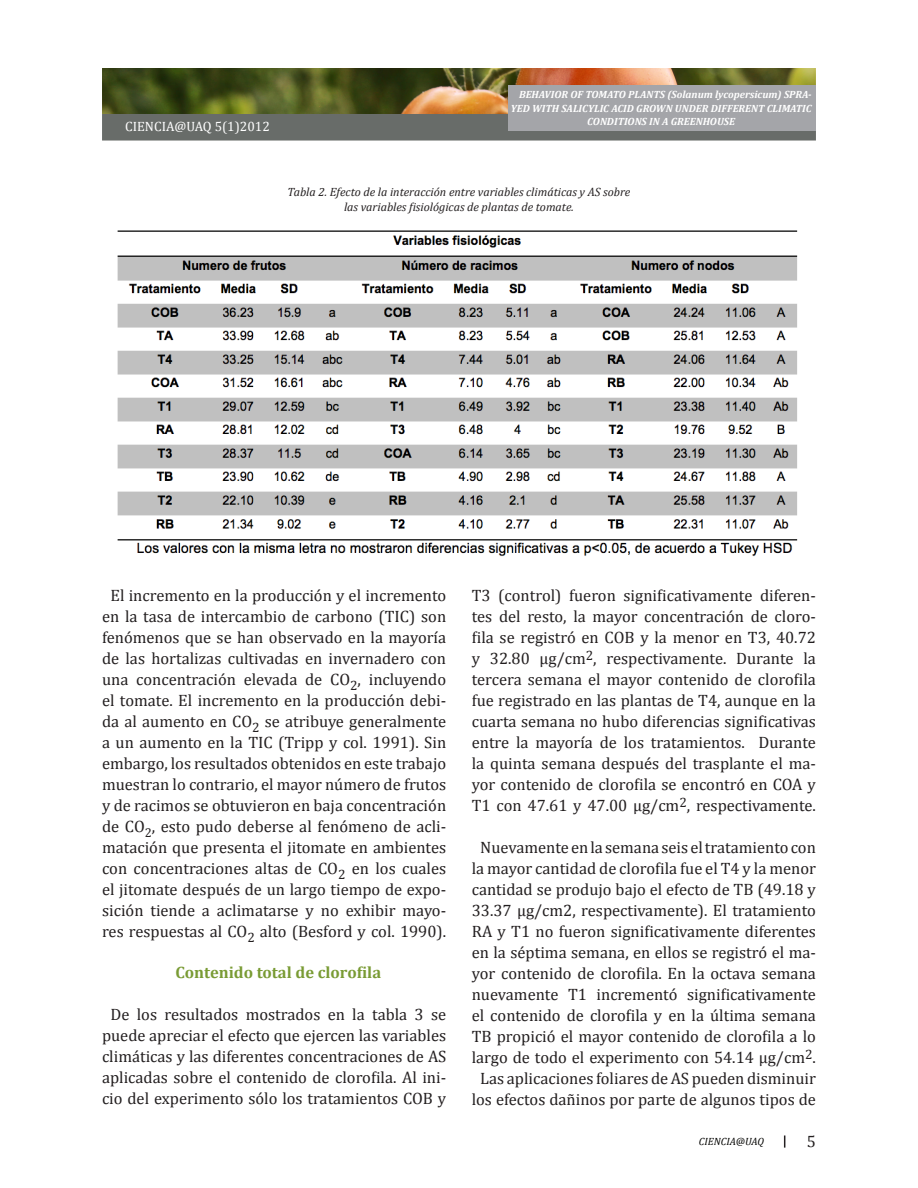
<style>
.page{position:relative;width:918px;height:1188px;background:#fff}
.page>*{position:absolute;margin:0;border:0;box-sizing:border-box;transform-origin:0 0}
.estilo_principal{font:16.5px/21px "Cambria";color:#231f20;text-align:center}
.estilo_principal-2{font:700 16.5px "Cambria";color:#799b34}
.t1{font:13.5px "Cambria";color:#fff}
.figuras{font:italic 12px/14.4px "Cambria";color:#231f20;text-align:center}
.estilo_principal-3{font:italic 700 10.5px "Cambria";color:#fff}
.t2{font:italic 10.5px "Cambria";color:#050503}
</style>
<div class="page">
<svg style="left:784px;top:1135px;width:1px;height:13px"></svg>
<div style="left:102px;top:114px;width:714px;height:27px;background:#686c69"></div>
<img style="left:102px;top:68px;width:714px;height:46px">
<div style="left:508px;top:85px;width:308px;height:46px;background:#a4a5a9"></div>
<img style="left:117px;top:230px;width:681px;height:327px">
<p class="t1" style="left:125px;top:118px;width:146px">CIENCIA@UAQ 5(1)2012</p>
<p class="estilo_principal-3" style="left:519px;top:87px;width:294px">BEHAVIOR OF TOMATO PLANTS (Solanum lycopersicum) SPRA-</p>
<p class="estilo_principal-3" style="left:511px;top:101px;width:302px">YED WITH SALICYLIC ACID GROWN UNDER DIFFERENT CLIMATIC</p>
<p class="estilo_principal-3" style="left:587px;top:114px;width:149px">CONDITIONS IN A GREENHOUSE</p>
<p class="figuras" style="left:288px;top:185px;width:344px">Tabla 2. Efecto de la interacción entre variables climáticas y AS sobre las variables fisiológicas de plantas de tomate.</p>
<p class="estilo_principal" style="left:102px;top:585px;width:346px">El incremento en la producción y el incremento en la tasa de intercambio de carbono (TIC) son fenómenos que se han observado en la mayoría de las hortalizas cultivadas en invernadero con una concentración elevada de CO<sub>2</sub>, incluyendo el tomate. El incremento en la producción debi&shy;da al aumento en CO<sub>2</sub> se atribuye generalmente a un aumento en la TIC (Tripp y col. 1991). Sin embargo, los resultados obtenidos en este trabajo muestran lo contrario, el mayor número de frutos y de racimos se obtuvieron en baja concentración de CO<sub>2</sub>, esto pudo deberse al fenómeno de acli&shy;matación que presenta el jitomate en ambientes con concentraciones altas de CO<sub>2</sub> en los cuales el jitomate después de un largo tiempo de expo&shy;sición tiende a aclimatarse y no exhibir mayo&shy;res respuestas al CO<sub>2</sub> alto (Besford y col. 1990).</p>
<p class="estilo_principal-2" style="left:176px;top:961px;width:207px">Contenido total de clorofila</p>
<p class="estilo_principal" style="left:102px;top:1004px;width:346px">De los resultados mostrados en la tabla 3 se puede apreciar el efecto que ejercen las variables climáticas y las diferentes concentraciones de AS aplicadas sobre el contenido de clorofila. Al ini&shy;cio del experimento sólo los tratamientos COB y</p>
<p class="estilo_principal" style="left:472px;top:585px;width:346px;text-align:justify">T3 (control) fueron significativamente diferen&shy;tes del resto, la mayor concentración de cloro&shy;fila se registró en COB y la menor en T3, 40.72 y 32.80 µg/cm<sup>2</sup>, respectivamente. Durante la tercera semana el mayor contenido de clorofila fue registrado en las plantas de T4, aunque en la cuarta semana no hubo diferencias significativas entre la mayoría de los tratamientos. Durante la quinta semana después del trasplante el ma&shy;yor contenido de clorofila se encontró en COA y T1 con 47.61 y 47.00 µg/cm<sup>2</sup>, respectivamente.</p>
<p class="estilo_principal" style="left:472px;top:837px;width:346px">Nuevamente en la semana seis el tratamiento con la mayor cantidad de clorofila fue el T4 y la menor cantidad se produjo bajo el efecto de TB (49.18 y 33.37 µg/cm2, respectivamente). El tratamiento RA y T1 no fueron significativamente diferentes en la séptima semana, en ellos se registró el ma&shy;yor contenido de clorofila. En la octava semana nuevamente T1 incrementó significativamente el contenido de clorofila y en la última semana TB propició el mayor contenido de clorofila a lo largo de todo el experimento con 54.14 µg/cm<sup>2</sup>.</p>
<p class="estilo_principal" style="left:472px;top:1068px;width:346px">Las aplicaciones foliares de AS pueden disminuir los efectos dañinos por parte de algunos tipos de</p>
<p class="t2" style="left:699px;top:1134px;width:67px">CIENCIA@UAQ</p>
<p class="estilo_principal" style="left:807px;top:1131px;width:11px">5</p>
</div>
